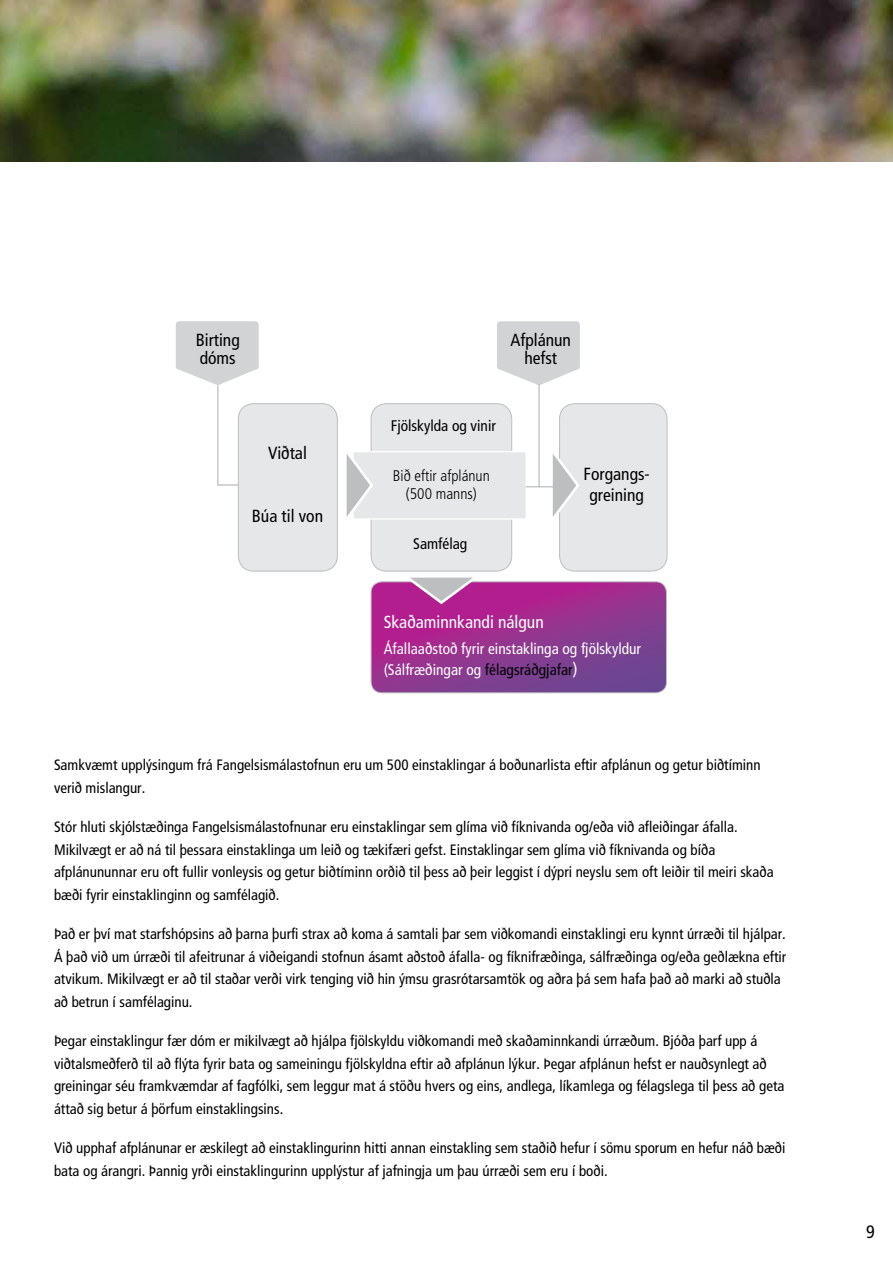
<style>
.page{position:relative;width:893px;height:1263px;background:#fff}
.page>*{position:absolute;margin:0;border:0;box-sizing:border-box;transform-origin:0 0}
.t1{font:condensed 18px "Frutiger";color:#000}
.t2{font:condensed 17.55px/18px "Frutiger";color:#000;text-align:center}
.t3{font:condensed 17.55px "Frutiger";color:#fff}
.t4{font:condensed 15.45px/21px "Frutiger";color:#fff}
.t5{font:300 condensed 15.45px/18.5px "Frutiger";color:#000;text-align:center}
.t6{font:condensed 15.45px "Frutiger";color:#000}
.t7{font:condensed 15px/22.5px "Frutiger";color:#000}
.s1{color:#000}
.s2{font-size:17.55px}
</style>
<div class="page">
<img style="left:0;top:0;width:893px;height:162px">
<div style="left:497px;top:321px;width:83px;height:49px;background:#d1d3d4;border-radius:4px"></div>
<div style="left:176px;top:321px;width:83px;height:49px;background:#d1d3d4;border-radius:4px"></div>
<div style="left:371px;top:404px;width:141px;height:167px;background:#e6e7e8;border-radius:15px"></div>
<div style="left:371px;top:403px;width:141px;height:168px;border:1px solid #bcbec0;border-radius:15px"></div>
<div style="left:238px;top:404px;width:99px;height:167px;background:#e6e7e8;border-radius:15px"></div>
<div style="left:238px;top:403px;width:100px;height:168px;border:1px solid #bcbec0;border-radius:15px"></div>
<div style="left:560px;top:404px;width:107px;height:167px;background:#e6e7e8;border-radius:15px"></div>
<div style="left:559px;top:403px;width:108px;height:168px;border:1px solid #bcbec0;border-radius:15px"></div>
<div style="left:352px;top:451px;width:175px;height:69px;background:#e6e7e8;border:1px solid #fff"></div>
<svg style="left:371px;top:577px;width:295px;height:116px;background:#9a3f95"></svg>
<svg style="left:346px;top:442px;width:29px;height:87px"></svg>
<hr style="left:538px;top:384px;width:2px;height:103px;background:#bcbec0">
<svg style="left:526px;top:442px;width:53px;height:87px"></svg>
<svg style="left:217px;top:384px;width:22px;height:102px"></svg>
<p class="t2" style="left:196px;top:331px;width:46px;text-align:left">Birting dóms</p>
<p class="t2" style="left:268px;top:444px;width:40px">Viðtal</p>
<p class="t2" style="left:252px;top:507px;width:73px">Búa til von</p>
<p class="t2" style="left:510px;top:331px;width:62px">Afplánun hefst</p>
<p class="t6" style="left:391px;top:416px;width:107px">Fjölskylda og vinir</p>
<p class="t5" style="left:393px;top:466px;width:98px">Bið eftir afplánun (500 manns)</p>
<p class="t6" style="left:413px;top:534px;width:56px">Samfélag</p>
<p class="t2" style="left:584px;top:463px;width:68px;line-height:21px">Forgangs&shy;greining</p>
<p class="t3" style="left:384px;top:612px;width:162px">Skaðaminnkandi nálgun</p>
<p class="t4" style="left:384px;top:638px;width:259px">Áfallaaðstoð fyrir einstaklinga og fjölskyldur (Sálfræðingar og <span class="s1">félagsráðgjafar</span><span class="s2">)</span></p>
<p class="t7" style="left:54px;top:754px;width:708px">Samkvæmt upplýsingum frá Fangelsismálastofnun eru um 500 einstaklingar á boðunarlista eftir afplánun og getur biðtíminn verið mislangur.</p>
<p class="t7" style="left:54px;top:816px;width:721px">Stór hluti skjólstæðinga Fangelsismálastofnunar eru einstaklingar sem glíma við fíknivanda og/eða við afleiðingar áfalla.<br>Mikilvægt er að ná til þessara einstaklinga um leið og tækifæri gefst. Einstaklingar sem glíma við fíknivanda og bíða afplánununnar eru oft fullir vonleysis og getur biðtíminn orðið til þess að þeir leggist í dýpri neyslu sem oft leiðir til meiri skaða bæði fyrir einstaklinginn og samfélagið.</p>
<p class="t7" style="left:54px;top:923px;width:734px">Það er því mat starfshópsins að þarna þurfi strax að koma á samtali þar sem viðkomandi einstaklingi eru kynnt úrræði til hjálpar.<br>Á það við um úrræði til afeitrunar á viðeigandi stofnun ásamt aðstoð áfalla- og fíknifræðinga, sálfræðinga og/eða geðlækna eftir atvikum. Mikilvægt er að til staðar verði virk tenging við hin ýmsu grasrótarsamtök og aðra þá sem hafa það að marki að stuðla að betrun í samfélaginu.</p>
<p class="t7" style="left:54px;top:1030px;width:732px">Þegar einstaklingur fær dóm er mikilvægt að hjálpa fjölskyldu viðkomandi með skaðaminnkandi úrræðum. Bjóða þarf upp á viðtalsmeðferð til að flýta fyrir bata og sameiningu fjölskyldna eftir að afplánun lýkur. Þegar afplánun hefst er nauðsynlegt að greiningar séu framkvæmdar af fagfólki, sem leggur mat á stöðu hvers og eins, andlega, líkamlega og félagslega til þess að geta áttað sig betur á þörfum einstaklingsins.</p>
<p class="t7" style="left:54px;top:1137px;width:733px">Við upphaf afplánunar er æskilegt að einstaklingurinn hitti annan einstakling sem staðið hefur í sömu sporum en hefur náð bæði bata og árangri. Þannig yrði einstaklingurinn upplýstur af jafningja um þau úrræði sem eru í boði.</p>
<p class="t1" style="left:866px;top:1221px;width:10px">9</p>
</div>
